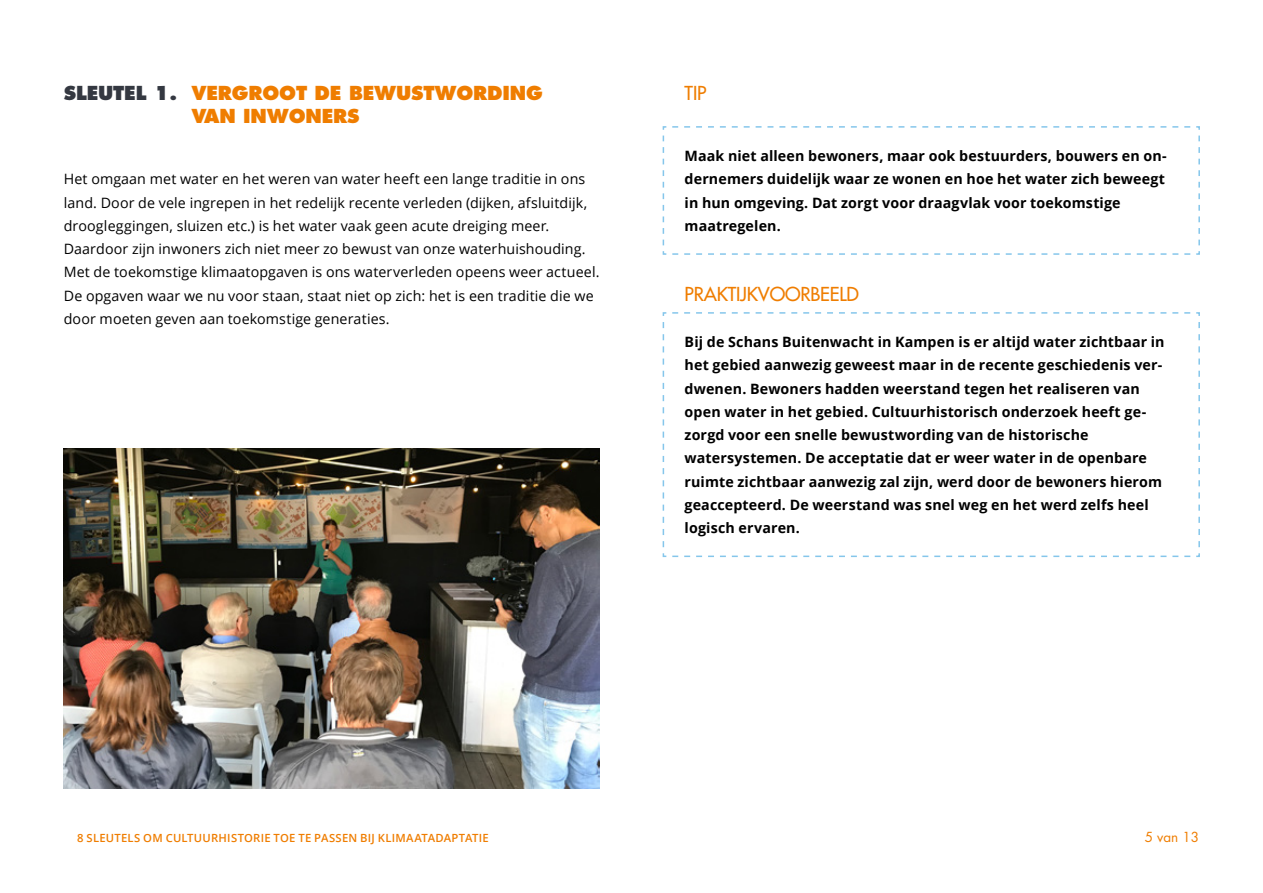
<style>
.page{position:relative;width:1263px;height:893px;background:#fff}
.page>*{position:absolute;margin:0;border:0;box-sizing:border-box;transform-origin:0 0}
.t1{font:800 18.75px "Futura";letter-spacing:-.01em;color:#ef7d00}
.t2{font:18.75px "Futura";letter-spacing:-.01em;color:#ef7d00}
.t3{font:700 14.25px/23.2px "Open Sans";letter-spacing:.01em;color:#000}
.t4{font:14.25px/23.2px "Open Sans";letter-spacing:.01em;color:#000}
.t5{font:13.5px "Futura";color:#ef7d00}
.t6{font:600 11.25px "Open Sans";letter-spacing:.02em;color:#ef7d00}
.s1{color:#343841}
</style>
<div class="page">
<img style="left:64px;top:448px;width:536px;height:341px">
<svg style="left:662px;top:126px;width:538px;height:129px"></svg>
<svg style="left:662px;top:312px;width:538px;height:246px"></svg>
<h1 class="t1" style="left:64px;top:81px;width:346px"><span class="s1">SLEUTEL 1.</span> VERGROOT DE BEWUST</h1>
<h1 class="t1" style="left:434px;top:81px;width:110px">WORDING</h1>
<h1 class="t1" style="left:191px;top:105px;width:169px">VAN INWONERS</h1>
<p class="t4" style="left:64px;top:167px;width:537px">Het omgaan met water en het weren van water heeft een lange traditie in ons land. Door de vele ingrepen in het redelijk recente verleden (dijken, afsluitdijk, droogleggingen, sluizen etc.) is het water vaak geen acute dreiging meer.<br>Daardoor zijn inwoners zich niet meer zo bewust van onze waterhuishouding.<br>Met de toekomstige klimaatopgaven is ons waterverleden opeens weer actueel.<br>De opgaven waar we nu voor staan, staat niet op zich: het is een traditie die we door moeten geven aan toekomstige generaties.</p>
<h1 class="t2" style="left:685px;top:81px;width:23px">TIP</h1>
<p class="t3" style="left:685px;top:144px;width:484px">Maak niet alleen bewoners, maar ook bestuurders, bouwers en on&shy;dernemers duidelijk waar ze wonen en hoe het water zich beweegt in hun omgeving. Dat zorgt voor draagvlak voor toekomstige maatregelen.</p>
<h1 class="t2" style="left:685px;top:281px;width:176px">PRAKTIJKVOORBEELD</h1>
<p class="t3" style="left:685px;top:330px;width:481px">Bij de Schans Buitenwacht in Kampen is er altijd water zichtbaar in het gebied aanwezig geweest maar in de recente geschiedenis ver&shy;dwenen. Bewoners hadden weerstand tegen het realiseren van open water in het gebied. Cultuurhistorisch onderzoek heeft ge&shy;zorgd voor een snelle bewustwording van de historische watersystemen. De acceptatie dat er weer water in de openbare ruimte zichtbaar aanwezig zal zijn, werd door de bewoners hierom geaccepteerd. De weerstand was snel weg en het werd zelfs heel logisch ervaren.</p>
<p class="t6" style="left:77px;top:830px;width:413px">8 SLEUTELS OM CULTUURHISTORIE TOE TE PASSEN BIJ KLIMAATADAPTATIE</p>
<p class="t5" style="left:1145px;top:828px;width:56px">5 van 13</p>
</div>
